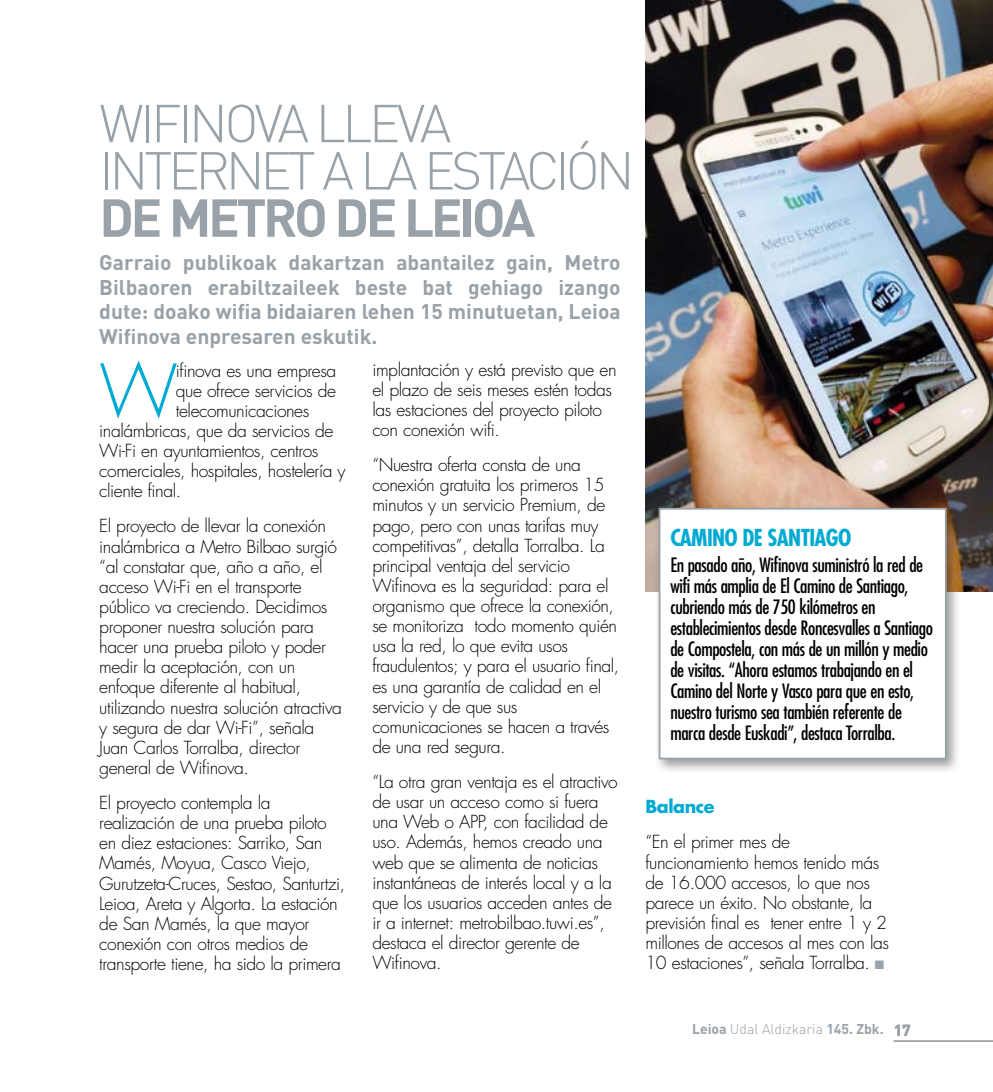
<style>
.page{position:relative;width:993px;height:1092px;background:#fff}
.page>*{position:absolute;margin:0;border:0;box-sizing:border-box;transform-origin:0 0}
.t1{font:300 70.88px "Futura";color:#00aad2}
.t2{font:300 52.5px/47.2px "DIN";letter-spacing:-.08em;color:#99a2a8}
.t3{font:700 52.5px "DIN";color:#99a2a8}
.t4{font:700 condensed 22.75px "Futura";letter-spacing:-.03em;color:#00aad2}
.t5{font:700 21px/24.5px "DIN";color:#99a2a8;text-align:justify}
.t6{font:condensed 19.25px/21px "Futura";letter-spacing:-.02em;color:#000}
.t7{font:300 17.5px/20.1px "Futura";letter-spacing:-.025em;color:#000}
.t8{font:700 17.5px "Futura";letter-spacing:-.025em;color:#00aad2}
.t9{font:300 14px "DIN";color:#99a2a8}
.s1{color:#99a2a8}
.s2{font-weight:700}
.s3{font-weight:700;font-size:15.75px}
</style>
<div class="page">
<hr style="left:893px;top:1040px;width:99px;height:1px;background:#99a2a8">
<img style="left:645px;top:0;width:347px;height:591px">
<div style="left:653px;top:503px;width:307px;height:270px;background:#000;opacity:.4"></div>
<div style="left:659px;top:508px;width:286px;height:250px;background:#fff"></div>
<div style="left:658px;top:508px;width:288px;height:251px;border:2px solid #99a2a8"></div>
<h2 class="t2" style="left:99px;top:99px;width:536px">WIFINOVA LLEVA<br>I NTERNET A LA ESTACIÓN</h2>
<h2 class="t3" style="left:99px;top:183px;width:138px">DE Metro</h2>
<h2 class="t3" style="left:334px;top:183px;width:96px">DE leioa</h2>
<p class="t5" style="left:99px;top:249px;width:522px">Garraio publikoak dakartzan abantailez gain, Metro Bilbaoren erabiltzaileek beste bat gehiago izango dute: doako wifia bidaiaren lehen 15 minutuetan, Leioa Wifinova enpresaren eskutik.</p>
<h1 class="t1" style="left:99px;top:348px;width:80px">W</h1>
<p class="t7" style="left:176px;top:360px;width:162px">ifinova es una empresa</p>
<p class="t7" style="left:372px;top:360px;width:245px">implantación y está previsto que en el plazo de seis meses estén todas las estaciones del proyecto piloto con conexión wifi.</p>
<p class="t7" style="left:372px;top:455px;width:248px">“Nuestra oferta consta de una conexión gratuita los primeros 15 minutos y un servicio Premium, de pago, pero con unas tarifas muy competitivas”, detalla Torralba. La principal ventaja del servicio<br>Wifinova es la seguridad: para el organismo que ofrece la conexión, se monitoriza todo momento quién usa la red, lo que evita usos fraudulentos; y para el usuario final, es una garantía de calidad en el servicio y de que sus comunicaciones se hacen a través de una red segura.</p>
<p class="t7" style="left:372px;top:772px;width:247px">“La otra gran ventaja es el atractivo de usar un acceso como si fuera una Web o APP, con facilidad de uso. Además, hemos creado una web que se alimenta de noticias instantáneas de interés local y a la que los usuarios acceden antes de ir a internet: metrobilbao.tuwi.es”, destaca el director gerente de<br>Wifinova.</p>
<p class="t7" style="left:176px;top:381px;width:162px">que ofrece servicios de</p>
<p class="t7" style="left:176px;top:401px;width:135px">telecomunicaciones</p>
<p class="t7" style="left:99px;top:421px;width:235px">inalámbricas, que da servicios de</p>
<p class="t7" style="left:99px;top:441px;width:221px">Wi-Fi en ayuntamientos, centros</p>
<p class="t7" style="left:99px;top:461px;width:248px">comerciales, hospitales, hostelería y</p>
<p class="t7" style="left:99px;top:481px;width:83px">cliente final.</p>
<p class="t7" style="left:99px;top:516px;width:244px">El proyecto de llevar la conexión inalámbrica a Metro Bilbao surgió “al constatar que, año a año, el acceso Wi-Fi en el transporte público va creciendo. Decidimos proponer nuestra solución para hacer una prueba piloto y poder medir la aceptación, con un enfoque diferente al habitual, utilizando nuestra solución atractiva y segura de dar Wi-Fi”, señala<br>Juan Carlos Torralba, director general de Wifinova.</p>
<p class="t7" style="left:99px;top:793px;width:247px">El proyecto contempla la realización de una prueba piloto en diez estaciones: Sarriko, San<br>Mamés, Moyua, Casco Viejo,<br>Gurutzeta-Cruces, Sestao, Santurtzi,<br>Leioa, Areta y Algorta. La estación de San Mamés, la que mayor conexión con otros medios de transporte tiene, ha sido la primera</p>
<h3 class="t4" style="left:670px;top:523px;width:182px">CAMINO DE SANTIAGO</h3>
<p class="t6" style="left:670px;top:553px;width:264px">En pasado año, Wifinova suministró la red de wifi más amplia de El Camino de Santiago, cubriendo más de 750 kilómetros en establecimientos desde Roncesvalles a Santiago de Compostela, con más de un millón y medio de visitas. “Ahora estamos trabajando en el Camino del Norte y Vasco para que en esto, nuestro turismo sea también referente de marca desde Euskadi”, destaca Torralba.</p>
<p class="t8" style="left:645px;top:794px;width:71px">Balance</p>
<p class="t7" style="left:645px;top:832px;width:245px">“En el primer mes de funcionamiento hemos tenido más de 16.000 accesos, lo que nos parece un éxito. No obstante, la previsión final es tener entre 1 y 2 millones de accesos al mes con las<br>10 estaciones”, señala Torralba. <span class="s1">■</span></p>
<p class="t9" style="left:691px;top:1020px;width:220px"><span class="s2">Leioa</span> UDAL ALDIZKARIA <span class="s2">145. Zbk.</span> <span class="s3">17</span></p>
</div>
